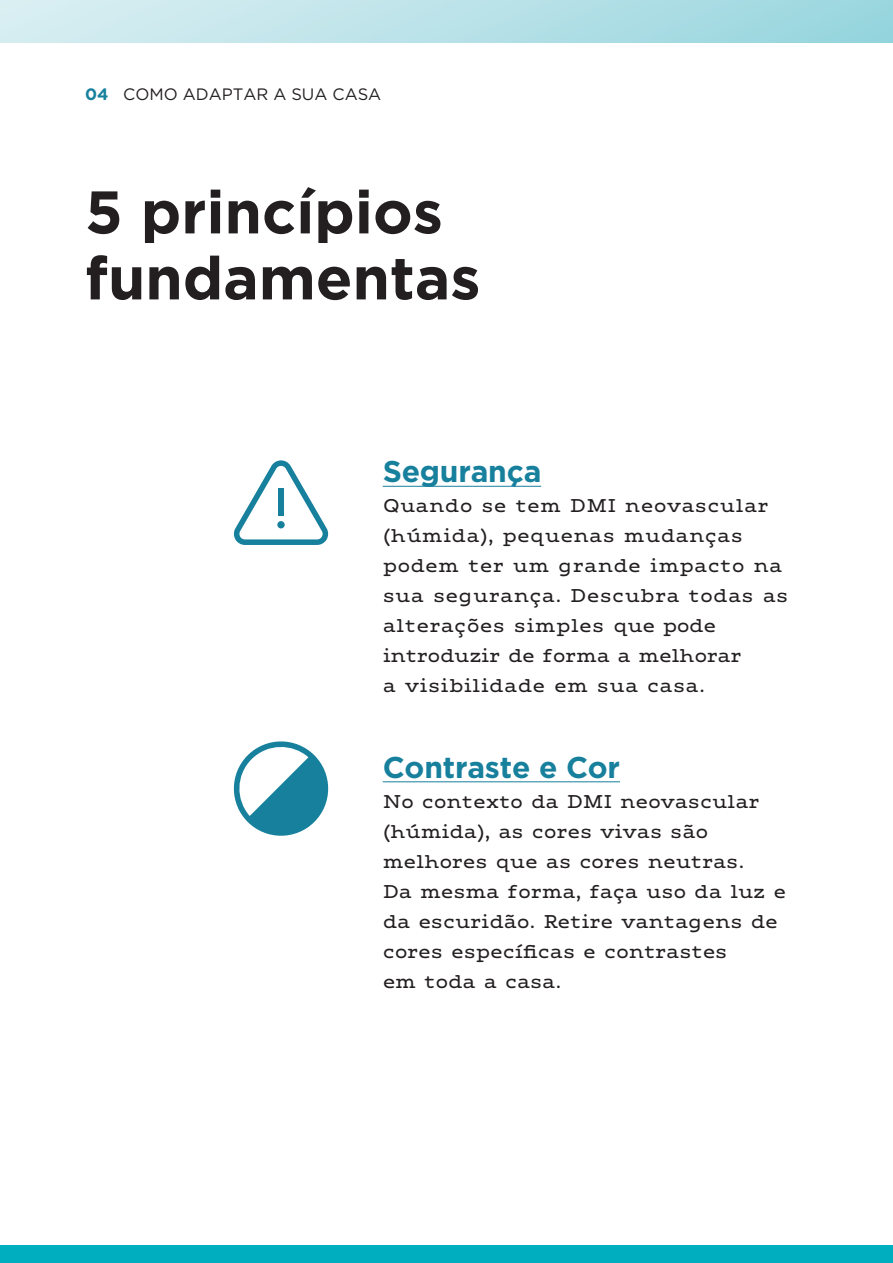
<style>
.page{position:relative;width:893px;height:1263px;background:#fff}
.page>*{position:absolute;margin:0;border:0;box-sizing:border-box;transform-origin:0 0}
.t1{font:700 60px/66px "Gotham";color:#231f20}
.t2{font:700 30px "Gotham";letter-spacing:-.005em;color:#17809d}
.t3{font:21px/30px "Maxular Rx";color:#231f20}
.t4{font:21px/30px "Maxular Rx";letter-spacing:-.02em;color:#231f20}
.t5{font:16.5px "Gotham";color:#231f20}
.s1{font-weight:700;color:#17809d}
</style>
<div class="page">
<hr style="left:383px;top:486px;width:158px;height:1px;background:#17809d">
<hr style="left:383px;top:781px;width:237px;height:1px;background:#17809d">
<svg style="left:233px;top:460px;width:96px;height:85px"></svg>
<div style="left:278px;top:488px;width:6px;height:27px;background:#17809d"></div>
<div style="left:277px;top:521px;width:8px;height:7px;background:#17809d;border-radius:50%"></div>
<svg style="left:233px;top:741px;width:96px;height:95px"></svg>
<div style="left:0;top:1246px;width:893px;height:17px;background:#00afbf"></div>
<div style="left:0;top:0;width:893px;height:43px;background:linear-gradient(to right,#daeff3,#98d5de)"></div>
<p class="t5" style="left:85px;top:84px;width:298px"><span class="s1">04</span> COMO ADAPTAR A SUA CASA</p>
<h1 class="t1" style="left:85px;top:178px;width:397px">5 princípios fundamentas</h1>
<h2 class="t2" style="left:383px;top:454px;width:160px">Segurança</h2>
<p class="t3" style="left:383px;top:489px;width:408px">Quando se tem DMI neovascular (húmida), pequenas mudanças podem ter um grande impacto na sua segurança. Descubra todas as alterações simples que pode introduzir de forma a melhorar<br>a visibilidade em sua casa.</p>
<h2 class="t2" style="left:383px;top:750px;width:239px">Contraste e Cor</h2>
<p class="t4" style="left:383px;top:784px;width:405px">No contexto da DMI neovascular (húmida), as cores vivas são melhores que as cores neutras.<br>Da mesma forma, faça uso da luz e da escuridão. Retire vantagens de cores especí-cas e contrastes<br>em toda a casa.</p>
</div>
